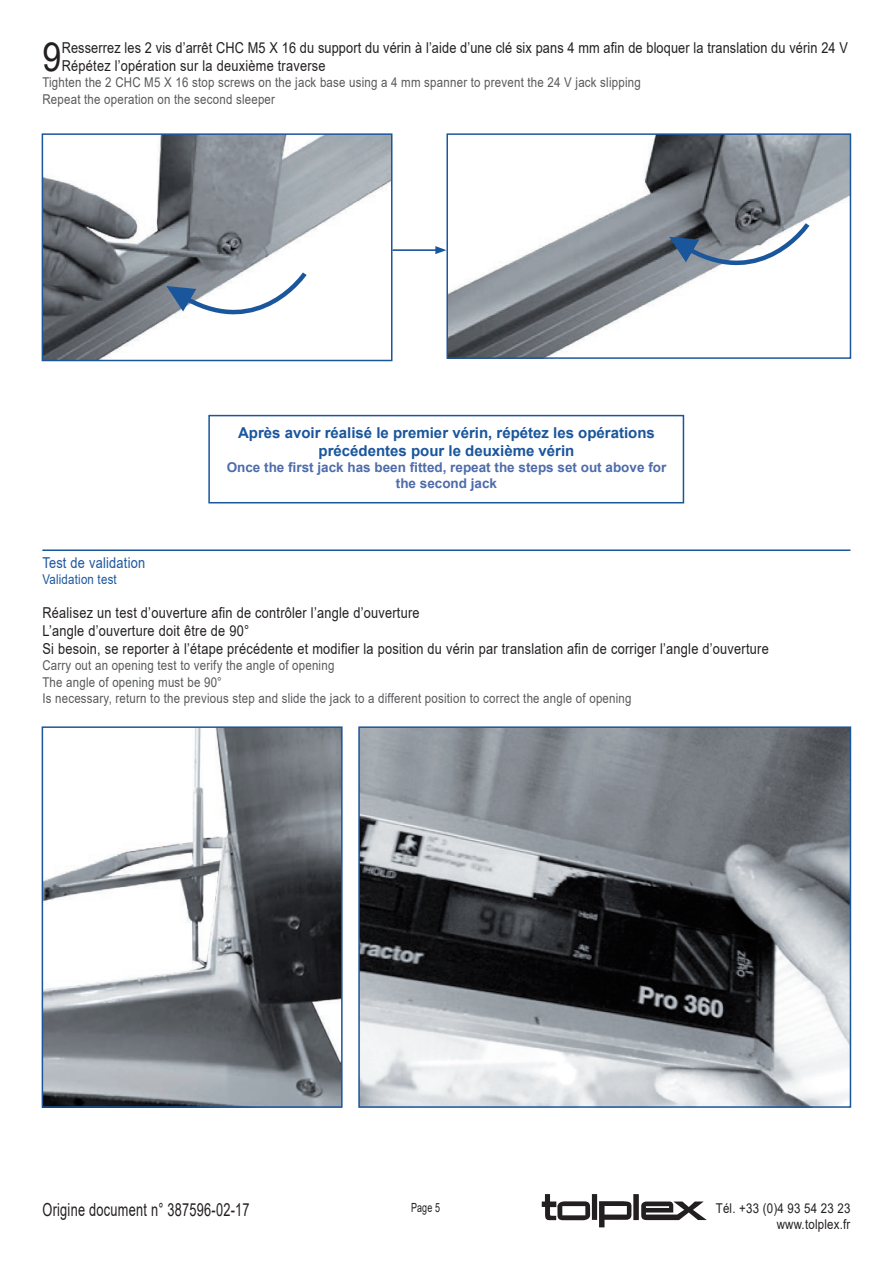
<style>
.page{position:relative;width:893px;height:1263px;background:#fff}
.page>*{position:absolute;margin:0;border:0;box-sizing:border-box;transform-origin:0 0}
.t1{font:40.2px "Arial";color:#231f20;scale:.85 1}
.t2{font:18px "Arial";letter-spacing:.02em;color:#231f20;scale:.71 1}
.t3{font:15px/18px "Arial";letter-spacing:.02em;color:#231f20;scale:.85 1}
.t4{font:700 15px/18px "Arial";color:#1a569c;text-align:center}
.t5{font:15px "Arial";letter-spacing:.02em;color:#1a569c;scale:.85 1}
.t6{font:13.5px/16.2px "Arial";letter-spacing:.02em;color:#57585a;scale:.85 1}
.t7{font:700 13.5px/16.2px "Arial";color:#4e6cab;text-align:center}
.t8{font:13.5px/16.2px "Arial";letter-spacing:.02em;color:#231f20;text-align:right;scale:.85 1}
.t9{font:13.5px "Arial";letter-spacing:.02em;color:#1a569c;scale:.85 1}
.t10{font:12.6px "Arial";color:#231f20;scale:.71 1}
</style>
<div class="page">
<svg style="left:542px;top:1194px;width:165px;height:33px"></svg>
<div style="left:208px;top:415px;width:476px;height:88px;border:2px solid #1a569c"></div>
<img style="left:45px;top:136px;width:344px;height:222px">
<div style="left:42px;top:133px;width:350px;height:228px;border:2px solid #1a569c"></div>
<img style="left:448px;top:135px;width:401px;height:222px">
<div style="left:446px;top:133px;width:405px;height:226px;border:1px solid #1a569c"></div>
<svg style="left:166px;top:269px;width:143px;height:70px"></svg>
<svg style="left:669px;top:220px;width:143px;height:70px"></svg>
<hr style="left:42px;top:549px;width:808px;height:2px;background:#1a569c">
<img style="left:45px;top:729px;width:295px;height:376px">
<div style="left:42px;top:726px;width:301px;height:382px;border:2px solid #1a569c"></div>
<img style="left:361px;top:729px;width:487px;height:376px">
<div style="left:358px;top:726px;width:493px;height:382px;border:2px solid #1a569c"></div>
<hr style="left:392px;top:249px;width:46px;height:2px;background:#1a569c">
<svg style="left:435px;top:246px;width:11px;height:8px"></svg>
<h1 class="t1" style="left:42px;top:29px;width:24px">9</h1>
<p class="t3" style="left:62px;top:39px;width:926px">Resserrez les 2 vis d’arrêt CHC M5 X 16 du support du vérin à l’aide d’une clé six pans 4 mm afin de bloquer la translation du vérin 24 V<br>Répétez l’opération sur la deuxième traverse</p>
<p class="t6" style="left:42px;top:74px;width:705px">Tighten the 2 CHC M5 X 16 stop screws on the jack base using a 4 mm spanner to prevent the 24 V jack slipping<br>Repeat the operation on the second sleeper</p>
<p class="t5" style="left:42px;top:552px;width:122px">Test de validation</p>
<p class="t9" style="left:42px;top:570px;width:89px">Validation test</p>
<p class="t4" style="left:238px;top:423px;width:418px">Après avoir réalisé le premier vérin, répétez les opérations précédentes pour le deuxième vérin</p>
<p class="t7" style="left:227px;top:459px;width:441px">Once the first jack has been fitted, repeat the steps set out above for the second jack</p>
<p class="t3" style="left:42px;top:604px;width:856px">Réalisez un test d’ouverture afin de contrôler l’angle d’ouverture<br>L’angle d’ouverture doit être de 90°<br>Si besoin, se reporter à l’étape précédente et modifier la position du vérin par translation afin de corriger l’angle d’ouverture</p>
<p class="t6" style="left:42px;top:657px;width:695px">Carry out an opening test to verify the angle of opening<br>The angle of opening must be 90°<br>Is necessary, return to the previous step and slide the jack to a different position to correct the angle of opening</p>
<p class="t2" style="left:43px;top:1197px;width:293px">Origine document n° 387596-02-17</p>
<p class="t10" style="left:411px;top:1198px;width:43px">Page 5</p>
<p class="t8" style="left:716px;top:1199px;width:160px">Tél. +33 (0)4 93 54 23 23 www.tolplex.fr</p>
</div>
